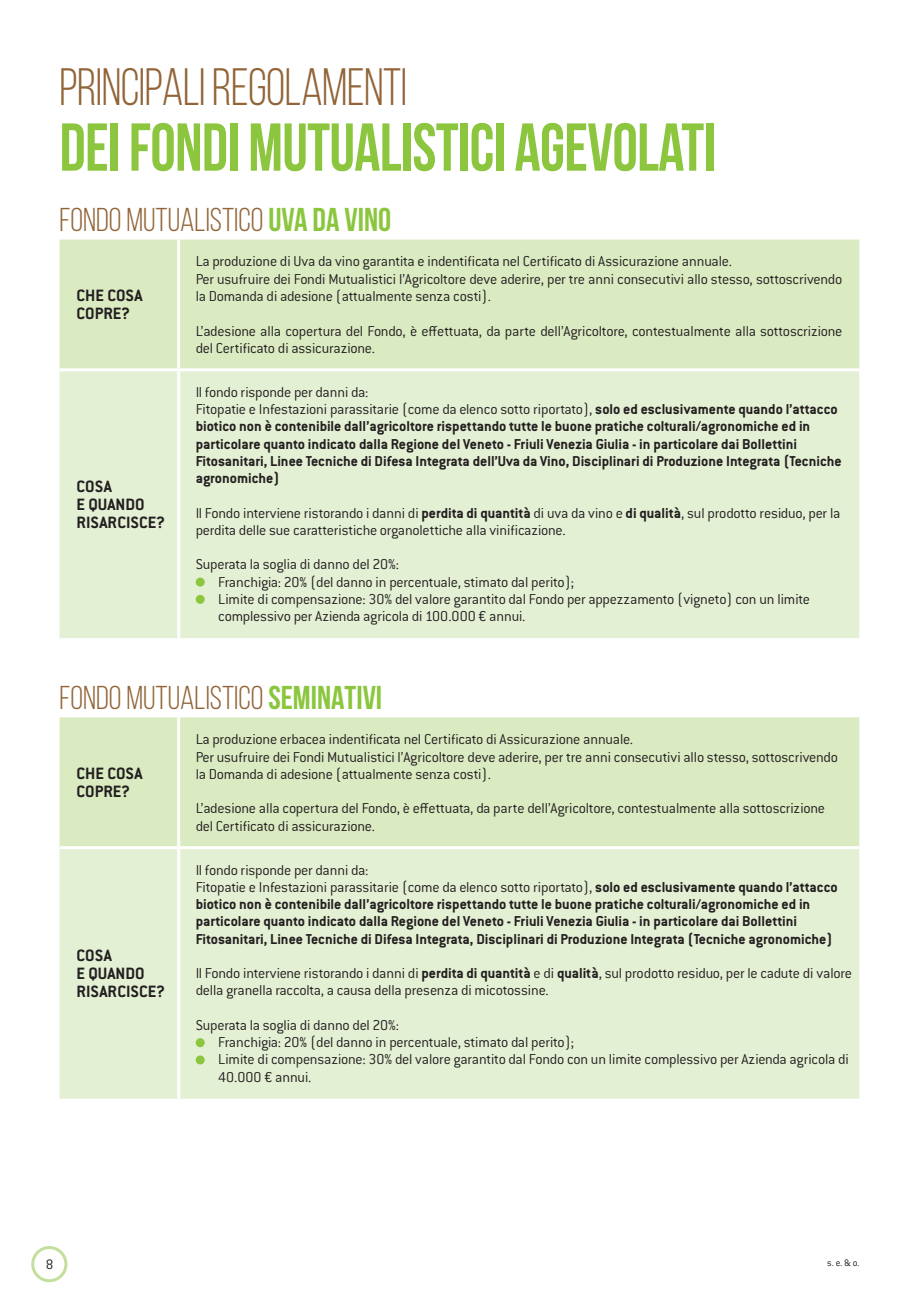
<style>
.page{position:relative;width:919px;height:1302px;background:#fff}
.page>*{position:absolute;margin:0;border:0;box-sizing:border-box;transform-origin:0 0}
.t1{font:700 67.5px "Bebas Neue";letter-spacing:-.01em;color:#8bc63e;scale:.95 1}
.t2{font:52.5px "Bebas Neue";letter-spacing:-.01em;color:#926438;scale:.95 1}
.t3{font:33px "Bebas Neue";color:#926438}
.t4{font:700 18px/18px "Conduit ITC";color:#231f20}
.t5{font:15.75px/17.2px "Conduit ITC Light";letter-spacing:-.015em;color:#231f20}
.t6{font:700 15.75px/17.2px "Conduit ITC";color:#231f20}
.t7{font:15px "Conduit ITC Light";color:#231f20}
.t8{font:10.5px "Conduit ITC Light";color:#231f20}
.s1{font-weight:700;color:#8bc63e}
.s2{font-family:"Conduit ITC";font-weight:700}
</style>
<div class="page">
<div style="left:31px;top:1245px;width:36px;height:36px;border:3px solid #c4df9b;border-radius:50%"></div>
<div style="left:60px;top:239px;width:799px;height:129px;background:#daeac1"></div>
<div style="left:60px;top:371px;width:799px;height:267px;background:#e4f0d4"></div>
<hr style="left:177px;top:239px;width:3px;height:129px;background:#fff">
<hr style="left:177px;top:371px;width:3px;height:267px;background:#fff">
<div style="left:196px;top:577px;width:9px;height:9px;background:#8bc63e;border-radius:50%"></div>
<div style="left:196px;top:594px;width:9px;height:9px;background:#8bc63e;border-radius:50%"></div>
<div style="left:60px;top:717px;width:799px;height:129px;background:#daeac1"></div>
<div style="left:60px;top:849px;width:799px;height:249px;background:#e4f0d4"></div>
<hr style="left:177px;top:717px;width:3px;height:129px;background:#fff">
<hr style="left:177px;top:849px;width:3px;height:249px;background:#fff">
<svg style="left:196px;top:1037px;width:9px;height:9px"></svg>
<div style="left:196px;top:1055px;width:9px;height:9px;background:#8bc63e;border-radius:50%"></div>
<h2 class="t2" style="left:60px;top:58px;width:367px">PRINCIPALI REGOLAMENTI</h2>
<h1 class="t1" style="left:60px;top:110px;width:692px">DEI FONDI MUTUALISTICI AGEVOLATI</h1>
<h3 class="t3" style="left:60px;top:202px;width:333px">FONDO MUTUALISTICO <span class="s1">UVA DA VINO</span></h3>
<p class="t4" style="left:77px;top:286px;width:67px">CHE COSA<br>COPRE?</p>
<p class="t4" style="left:77px;top:476px;width:90px">COSA<br>E QUANDO<br>RISARCISCE?</p>
<p class="t5" style="left:196px;top:252px;width:648px">La produzione di Uva da vino garantita e indentificata nel Certificato di Assicurazione annuale.<br>Per usufruire dei Fondi Mutualistici l’Agricoltore deve aderire, per tre anni consecutivi allo stesso, sottoscrivendo la Domanda di adesione (attualmente senza costi).</p>
<p class="t5" style="left:196px;top:321px;width:648px">L’adesione alla copertura del Fondo, è effettuata, da parte dell’Agricoltore, contestualmente alla sottoscrizione del Certificato di assicurazione.</p>
<p class="t5" style="left:196px;top:382px;width:643px">Il fondo risponde per danni da:<br>Fitopatie e Infestazioni parassitarie (come da elenco sotto riportato), <span class="s2">solo ed esclusivamente quando l’attacco</span></p>
<p class="t6" style="left:196px;top:417px;width:647px">biotico non è contenibile dall’agricoltore rispettando tutte le buone pratiche colturali/agronomiche ed in particolare quanto indicato dalla Regione del Veneto - Friuli Venezia Giulia - in particolare dai Bollettini Fitosanitari, Linee Tecniche di Difesa Integrata dell’Uva da Vino, Disciplinari di Produzione Integrata (Tecniche agronomiche)</p>
<p class="t5" style="left:196px;top:503px;width:646px">Il Fondo interviene ristorando i danni di <span class="s2">perdita di quantità</span> di uva da vino e <span class="s2">di qualità</span>, sul prodotto residuo, per la perdita delle sue caratteristiche organolettiche alla vinificazione.</p>
<p class="t5" style="left:218px;top:555px;width:593px;text-indent:-22px">Superata la soglia di danno del 20%:<br>Franchigia: 20% (del danno in percentuale, stimato dal perito);<br>Limite di compensazione: 30% del valore garantito dal Fondo per appezzamento (vigneto) con un limite complessivo per Azienda agricola di 100.000 € annui.</p>
<h3 class="t3" style="left:60px;top:679px;width:324px">FONDO MUTUALISTICO <span class="s1">SEMINATIVI</span></h3>
<p class="t4" style="left:77px;top:764px;width:67px">CHE COSA<br>COPRE?</p>
<p class="t4" style="left:77px;top:945px;width:90px">COSA<br>E QUANDO<br>RISARCISCE?</p>
<p class="t5" style="left:196px;top:730px;width:643px">La produzione erbacea indentificata nel Certificato di Assicurazione annuale.<br>Per usufruire dei Fondi Mutualistici l’Agricoltore deve aderire, per tre anni consecutivi allo stesso, sottoscrivendo la Domanda di adesione (attualmente senza costi).</p>
<p class="t5" style="left:196px;top:799px;width:630px">L’adesione alla copertura del Fondo, è effettuata, da parte dell’Agricoltore, contestualmente alla sottoscrizione del Certificato di assicurazione.</p>
<p class="t5" style="left:196px;top:860px;width:643px">Il fondo risponde per danni da:<br>Fitopatie e Infestazioni parassitarie (come da elenco sotto riportato), <span class="s2">solo ed esclusivamente quando l’attacco</span></p>
<p class="t6" style="left:196px;top:894px;width:638px">biotico non è contenibile dall’agricoltore rispettando tutte le buone pratiche colturali/agronomiche ed in particolare quanto indicato dalla Regione del Veneto - Friuli Venezia Giulia - in particolare dai Bollettini<br>Fitosanitari, Linee Tecniche di Difesa Integrata, Disciplinari di Produzione Integrata (Tecniche agronomiche)</p>
<p class="t5" style="left:196px;top:963px;width:657px">Il Fondo interviene ristorando i danni di <span class="s2">perdita di quantità</span> e di <span class="s2">qualità</span>, sul prodotto residuo, per le cadute di valore della granella raccolta, a causa della presenza di micotossine.</p>
<p class="t5" style="left:218px;top:1015px;width:632px;text-indent:-22px">Superata la soglia di danno del 20%:<br>Franchigia: 20% (del danno in percentuale, stimato dal perito);<br>Limite di compensazione: 30% del valore garantito dal Fondo con un limite complessivo per Azienda agricola di 40.000 € annui.</p>
<p class="t7" style="left:46px;top:1254px;width:9px">8</p>
<p class="t8" style="left:827px;top:1255px;width:34px">s. e. &amp; o.</p>
</div>
